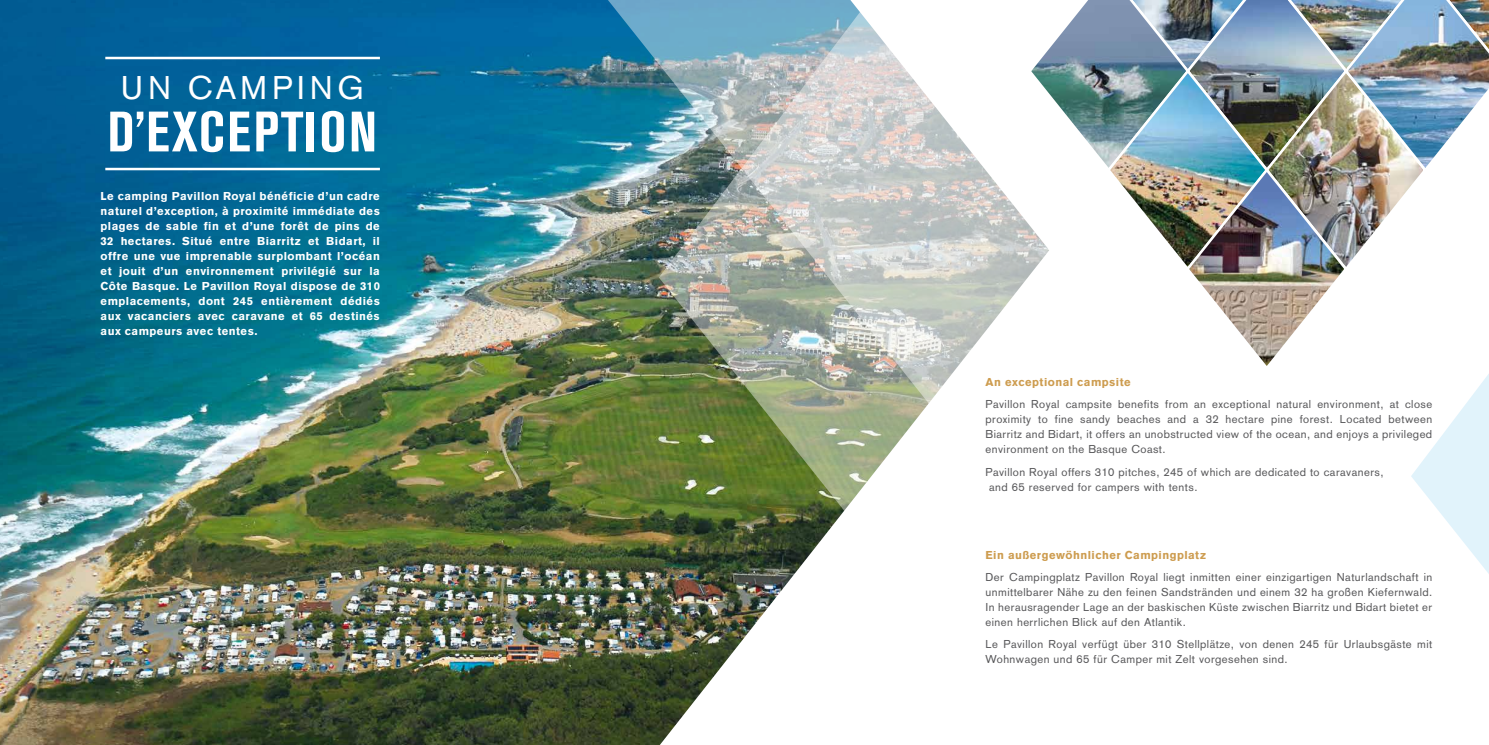
<style>
.page{position:relative;width:1489px;height:745px;background:#fff}
.page>*{position:absolute;margin:0;border:0;box-sizing:border-box;transform-origin:0 0}
.t1{font:700 condensed 56.25px "Akzidenz Grotesk BE";letter-spacing:.04em;color:#fff}
.t2{font:32.5px "Akzidenz Grotesk BE";letter-spacing:.14em;color:#fff}
.t3{font:11.25px/15px "Akzidenz Grotesk";letter-spacing:.04em;color:#58585a;text-align:justify}
.t4{font:900 11.25px/15px "Akzidenz Grotesk";letter-spacing:.04em;color:#fff;text-align:justify}
.t5{font:900 11.25px "Akzidenz Grotesk";letter-spacing:.04em;color:#cd9c4f}
</style>
<div class="page">
<img style="left:0;top:0;width:658px;height:744px">
<img style="left:594px;top:0;width:64px;height:466px">
<img style="left:658px;top:0;width:368px;height:744px">
<hr style="left:105px;top:57px;width:275px;height:2px;background:#fff">
<hr style="left:105px;top:168px;width:275px;height:2px;background:#fff">
<svg style="left:1411px;top:375px;width:77px;height:198px"></svg>
<img style="left:1026px;top:0;width:462px;height:366px">
<h2 class="t2" style="left:121px;top:68px;width:245px">UN CAMPING</h2>
<h1 class="t1" style="left:107px;top:100px;width:271px">D’EXCEPTION</h1>
<p class="t4" style="left:101px;top:188px;width:281px">Le camping Pavillon Royal bénéficie d’un cadre naturel d’exception, à proximité immédiate des plages de sable fin et d’une forêt de pins de 32 hectares. Situé entre Biarritz et Bidart, il offre une vue imprenable surplombant l’océan et jouit d’un environnement privilégié sur la Côte Basque. Le Pavillon Royal dispose de 310 emplacements, dont 245 entièrement dédiés aux vacanciers avec caravane et 65 destinés aux campeurs avec tentes.</p>
<p class="t5" style="left:985px;top:375px;width:147px">An exceptional campsite</p>
<p class="t3" style="left:985px;top:396px;width:448px">Pavillon Royal campsite benefits from an exceptional natural environment, at close proximity to fine sandy beaches and a 32 hectare pine forest. Located between Biarritz and Bidart, it offers an unobstructed view of the ocean, and enjoys a privileged environment on the Basque Coast.</p>
<p class="t3" style="left:989px;top:464px;width:396px;text-indent:-4px">Pavillon Royal offers 310 pitches, 245 of which are dedicated to caravaners, and 65 reserved for campers with tents.</p>
<p class="t5" style="left:985px;top:547px;width:222px">Ein außergewöhnlicher Campingplatz</p>
<p class="t3" style="left:985px;top:569px;width:448px">Der Campingplatz Pavillon Royal liegt inmitten einer einzigartigen Naturlandschaft in unmittelbarer Nähe zu den feinen Sandstränden und einem 32 ha großen Kiefernwald.<br>In herausragender Lage an der baskischen Küste zwischen Biarritz und Bidart bietet er einen herrlichen Blick auf den Atlantik.</p>
<p class="t3" style="left:985px;top:636px;width:448px">Le Pavillon Royal verfügt über 310 Stellplätze, von denen 245 für Urlaubsgäste mit<br>Wohnwagen und 65 für Camper mit Zelt vorgesehen sind.</p>
</div>
